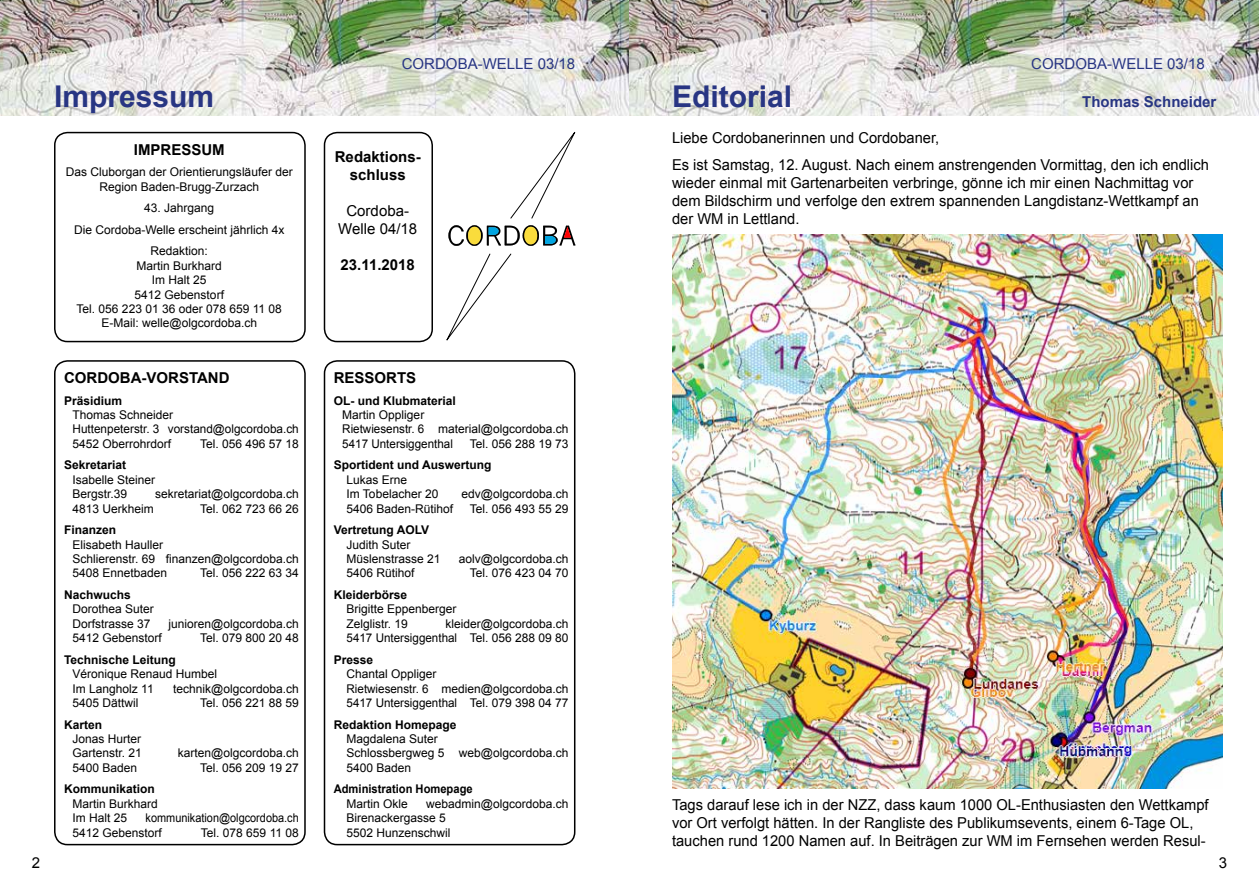
<style>
.page{position:relative;width:1259px;height:893px;background:#fff}
.page>*{position:absolute;margin:0;border:0;box-sizing:border-box;transform-origin:0 0}
.t1{font:700 30px "Arial";color:#283583}
.t2{font:15px/18px "Arial";color:#000}
.t3{font:700 15px/18px "Arial";color:#000;text-align:center}
.t4{font:15px "Arial";color:#283583}
.t5{font:700 15px "Arial";color:#283583}
.t6{font:12px/14.4px "Arial";color:#000}
.t7{font:700 12px "Arial";color:#000}
.t8{font:12px/14.4px "Arial";color:#000;scale:.91 1}
.t9{font:700 12px "Arial";color:#000;scale:.93 1}
</style>
<div class="page">
<img style="left:0;top:0;width:1259px;height:116px">
<svg style="left:446px;top:132px;width:129px;height:209px"></svg>
<div style="left:54px;top:360px;width:252px;height:485px;border:2px solid #000;border-radius:13px"></div>
<div style="left:54px;top:132px;width:252px;height:210px;border:2px solid #000;border-radius:13px"></div>
<div style="left:324px;top:132px;width:109px;height:210px;border:2px solid #000;border-radius:13px"></div>
<div style="left:324px;top:360px;width:251px;height:485px;border:2px solid #000;border-radius:13px"></div>
<img style="left:672px;top:234px;width:550px;height:555px">
<h1 class="t1" style="left:54px;top:77px;width:162px">Impressum</h1>
<p class="t3" style="left:134px;top:141px;width:92px">IMPRESSUM</p>
<p class="t6" style="left:66px;top:165px;width:228px;text-align:center">Das Cluborgan der Orientierungsläufer der<br>Region Baden-Brugg-Zurzach</p>
<p class="t6" style="left:74px;top:197px;width:212px;line-height:21.6px;text-align:center">43. Jahrgang<br>Die Cordoba-Welle erscheint jährlich 4x<br>Redaktion:</p>
<p class="t6" style="left:77px;top:259px;width:207px;text-align:center">Martin Burkhard<br>Im Halt 25<br>5412 Gebenstorf<br>Tel. 056 223 01 36 oder 078 659 11 08<br>E-Mail: welle@olgcordoba.ch</p>
<p class="t3" style="left:64px;top:369px;width:167px">CORDOBA-VORSTAND</p>
<p class="t7" style="left:64px;top:392px;width:60px">Präsidium</p>
<p class="t6" style="left:73px;top:408px;width:228px">Thomas Schneider<br>Huttenpeterstr. 3 vorstand@olgcordoba.ch<br>5452 Oberrohrdorf</p>
<p class="t6" style="left:200px;top:436px;width:100px">Tel. 056 496 57 18</p>
<p class="t7" style="left:64px;top:457px;width:64px">Sekretariat</p>
<p class="t6" style="left:73px;top:472px;width:84px">Isabelle Steiner<br>Bergstr.39</p>
<p class="t6" style="left:155px;top:487px;width:145px">sekretariat@olgcordoba.ch</p>
<p class="t6" style="left:73px;top:501px;width:83px">4813 Uerkheim</p>
<p class="t6" style="left:200px;top:501px;width:100px">Tel. 062 723 66 26</p>
<p class="t7" style="left:64px;top:522px;width:54px">Finanzen</p>
<p class="t6" style="left:73px;top:537px;width:228px">Elisabeth Hauller<br>Schlierenstr. 69 finanzen@olgcordoba.ch<br>5408 Ennetbaden</p>
<p class="t6" style="left:200px;top:566px;width:100px">Tel. 056 222 63 34</p>
<p class="t7" style="left:64px;top:587px;width:68px">Nachwuchs</p>
<p class="t6" style="left:73px;top:602px;width:83px">Dorothea Suter<br>Dorfstrasse 37</p>
<p class="t6" style="left:168px;top:616px;width:132px">junioren@olgcordoba.ch</p>
<p class="t6" style="left:73px;top:631px;width:91px">5412 Gebenstorf</p>
<p class="t6" style="left:200px;top:631px;width:100px">Tel. 079 800 20 48</p>
<p class="t7" style="left:64px;top:652px;width:113px">Technische Leitung</p>
<p class="t6" style="left:73px;top:667px;width:146px">Véronique Renaud Humbel<br>Im Langholz 11</p>
<p class="t6" style="left:173px;top:681px;width:127px">technik@olgcordoba.ch</p>
<p class="t6" style="left:73px;top:696px;width:68px">5405 Dättwil</p>
<p class="t6" style="left:200px;top:696px;width:100px">Tel. 056 221 88 59</p>
<p class="t7" style="left:64px;top:716px;width:40px">Karten</p>
<p class="t6" style="left:73px;top:732px;width:71px">Jonas Hurter<br>Gartenstr. 21</p>
<p class="t6" style="left:178px;top:746px;width:122px">karten@olgcordoba.ch</p>
<p class="t6" style="left:73px;top:760px;width:66px">5400 Baden</p>
<p class="t6" style="left:200px;top:760px;width:100px">Tel. 056 209 19 27</p>
<p class="t7" style="left:64px;top:781px;width:92px">Kommunikation</p>
<p class="t6" style="left:73px;top:796px;width:87px">Martin Burkhard<br>Im Halt 25</p>
<p class="t8" style="left:73px;top:811px;width:250px;text-indent:73px">kommunikation@olgcordoba.ch<br>5412 Gebenstorf</p>
<p class="t6" style="left:201px;top:825px;width:99px">Tel. 078 659 11 08</p>
<p class="t4" style="left:402px;top:54px;width:175px">CORDOBA-WELLE 03/18</p>
<p class="t4" style="left:1031px;top:54px;width:175px">CORDOBA-WELLE 03/18</p>
<p class="t3" style="left:335px;top:148px;width:87px">Redaktions&shy;schluss</p>
<p class="t2" style="left:338px;top:202px;width:80px;text-align:center">Cordoba-<br>Welle 04/18</p>
<p class="t3" style="left:341px;top:256px;width:76px">23.11.2018</p>
<p class="t3" style="left:334px;top:369px;width:84px">RESSORTS</p>
<p class="t7" style="left:334px;top:392px;width:124px">OL- und Klubmaterial</p>
<p class="t6" style="left:342px;top:408px;width:228px">Martin Oppliger<br>Rietwiesenstr. 6 material@olgcordoba.ch<br>5417 Untersiggenthal</p>
<p class="t6" style="left:470px;top:436px;width:100px">Tel. 056 288 19 73</p>
<p class="t7" style="left:334px;top:457px;width:159px">Sportident und Auswertung</p>
<p class="t6" style="left:346px;top:472px;width:93px">Lukas Erne<br>Im Tobelacher 20</p>
<p class="t6" style="left:461px;top:487px;width:108px">edv@olgcordoba.ch</p>
<p class="t6" style="left:346px;top:501px;width:108px">5406 Baden-Rütihof</p>
<p class="t6" style="left:470px;top:501px;width:100px">Tel. 056 493 55 29</p>
<p class="t7" style="left:334px;top:522px;width:97px">Vertretung AOLV</p>
<p class="t6" style="left:346px;top:537px;width:96px">Judith Suter<br>Müslenstrasse 21</p>
<p class="t6" style="left:459px;top:552px;width:111px">aolv@olgcordoba.ch</p>
<p class="t6" style="left:346px;top:566px;width:70px">5406 Rütihof</p>
<p class="t6" style="left:470px;top:566px;width:100px">Tel. 076 423 04 70</p>
<p class="t7" style="left:334px;top:587px;width:75px">Kleiderbörse</p>
<p class="t6" style="left:346px;top:602px;width:112px">Brigitte Eppenberger<br>Zelglistr. 19</p>
<p class="t6" style="left:346px;top:616px;width:223px;text-align:right">kleider@olgcordoba.ch<br>5417 Untersiggenthal Tel. 056 288 09 80</p>
<p class="t7" style="left:334px;top:652px;width:41px">Presse</p>
<p class="t6" style="left:346px;top:667px;width:223px">Chantal Oppliger<br>Rietwiesenstr. 6 medien@olgcordoba.ch<br>5417 Untersiggenthal Tel. 079 398 04 77</p>
<p class="t7" style="left:334px;top:716px;width:124px">Redaktion Homepage</p>
<p class="t6" style="left:346px;top:732px;width:223px">Magdalena Suter<br>Schlossbergweg 5 web@olgcordoba.ch<br>5400 Baden</p>
<p class="t9" style="left:334px;top:781px;width:151px">Administration Homepage</p>
<p class="t6" style="left:346px;top:796px;width:63px">Martin Okle</p>
<p class="t6" style="left:346px;top:796px;width:223px;text-indent:80px">webadmin@olgcordoba.ch<br>Birenackergasse 5<br>5502 Hunzenschwil</p>
<h1 class="t1" style="left:672px;top:77px;width:122px">Editorial</h1>
<p class="t5" style="left:1082px;top:92px;width:136px">Thomas Schneider</p>
<p class="t2" style="left:672px;top:124px;width:538px;line-height:27px">Liebe Cordobanerinnen und Cordobaner,<br>Es ist Samstag, 12. August. Nach einem anstrengenden Vormittag, den ich endlich</p>
<p class="t2" style="left:672px;top:174px;width:528px">wieder einmal mit Gartenarbeiten verbringe, gönne ich mir einen Nachmittag vor dem Bildschirm und verfolge den extrem spannenden Langdistanz-Wettkampf an der WM in Lettland.</p>
<p class="t2" style="left:672px;top:795px;width:538px">Tags darauf lese ich in der NZZ, dass kaum 1000 OL-Enthusiasten den Wettkampf vor Ort verfolgt hätten. In der Rangliste des Publikumsevents, einem 6-Tage OL, tauchen rund 1200 Namen auf. In Beiträgen zur WM im Fernsehen werden Resul-</p>
<p class="t2" style="left:32px;top:854px;width:10px">2</p>
<p class="t2" style="left:1219px;top:854px;width:10px">3</p>
</div>
